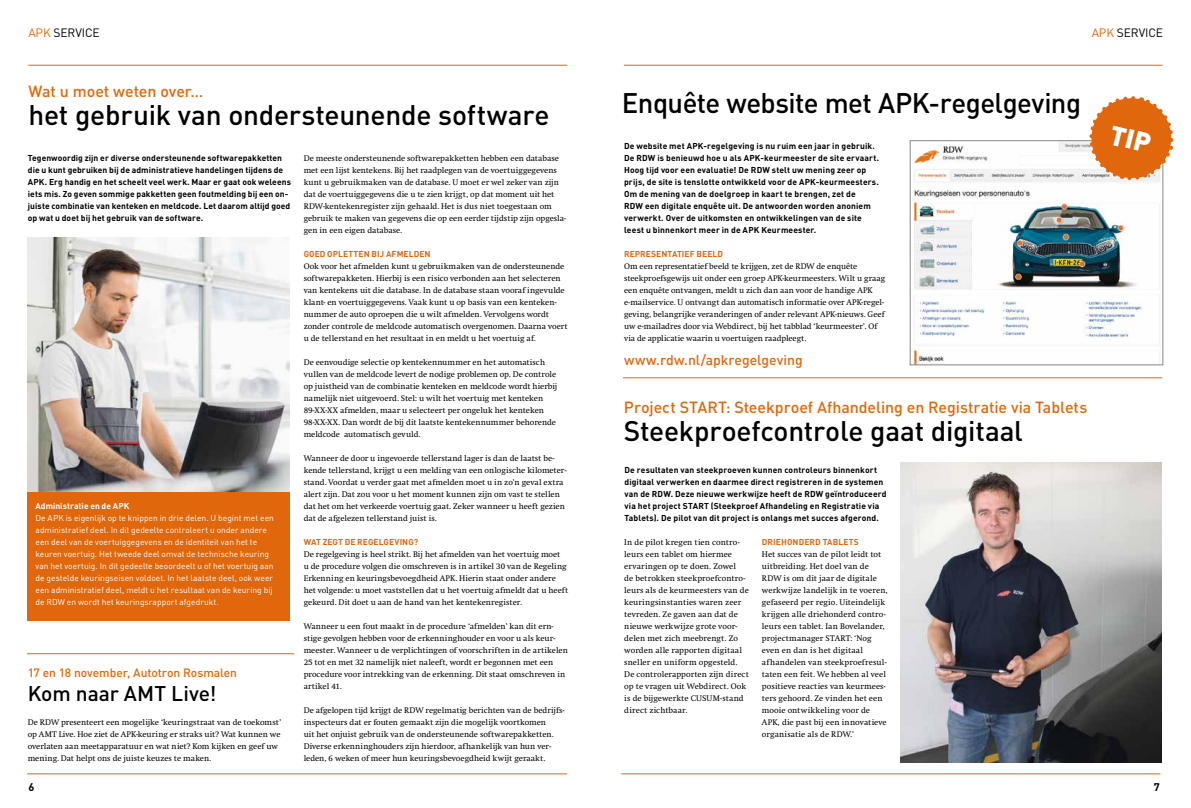
<style>
.page{position:relative;width:1191px;height:808px;background:#fff}
.page>*{position:absolute;margin:0;border:0;box-sizing:border-box;transform-origin:0 0}
.Kop_Small{font:500 28px "DIN";letter-spacing:-.01em;color:#000}
.Kop_Small-2{font:500 21px "DIN";letter-spacing:-.005em;color:#000}
.Kop_Small-3{font:500 16px "DIN";letter-spacing:-.005em;color:#e0670b}
.Kop_Small-4{font:500 14px "DIN";color:#e0670b}
.Kop_Small-5{font:500 12px "DIN";letter-spacing:-.005em;color:#e0670b}
.t1{font:12px "DIN";letter-spacing:-.01em;color:#000}
.t2{font:700 11px "DIN";color:#000}
.Body{font:8.5px/12px "Swift";color:#000}
.Intro_Small{font:700 8.5px/12px "DIN";letter-spacing:.015em;color:#000}
.t3{font:8.5px/12px "DIN";letter-spacing:.005em;color:#fff}
.Body-2{font:700 8.5px/12px "DIN";letter-spacing:.005em;color:#000}
.Tussenkop_DIN{font:700 8.5px "DIN";letter-spacing:.005em;color:#e0670b}
.s1{color:#e0670b}
.s2{font-weight:700}
</style>
<div class="page">
<img style="left:912px;top:143px;width:248px;height:220px">
<div style="left:27px;top:492px;width:262px;height:129px;background:#e0670b"></div>
<hr style="left:624px;top:65px;width:538px;height:1px;background:#e0670b">
<hr style="left:27px;top:774px;width:540px;height:1px;background:#e0670b">
<hr style="left:621px;top:774px;width:539px;height:1px;background:#e0670b">
<div style="left:910px;top:141px;width:253px;height:224px;border:1px solid #87888a"></div>
<hr style="left:623px;top:378px;width:539px;height:1px;background:#e0670b">
<hr style="left:27px;top:653px;width:267px;height:1px;background:#e0670b">
<hr style="left:28px;top:65px;width:539px;height:1px;background:#e0670b">
<img style="left:27px;top:237px;width:262px;height:255px">
<img style="left:900px;top:462px;width:261px;height:301px">
<svg style="left:1087px;top:96px;width:87px;height:86px"></svg>
<p class="t1" style="left:28px;top:26px;width:73px"><span class="s1">APK</span> SERVICE</p>
<p class="Kop_Small-3" style="left:28px;top:80px;width:176px">Wat u moet weten over…</p>
<p class="Kop_Small" style="left:28px;top:96px;width:523px">het gebruik van ondersteunende software</p>
<p class="Body-2" style="left:28px;top:152px;width:264px">Tegenwoordig zijn er diverse ondersteunende softwarepakketten die u kunt gebruiken bij de administratieve handelingen tijdens de APK. Erg handig en het scheelt veel werk. Maar er gaat ook weleens iets mis. Zo geven sommige pakketten geen foutmelding bij een on&shy;juiste combinatie van kenteken en meldcode. Let daarom altijd goed op wat u doet bij het gebruik van de software.</p>
<p class="Body" style="left:304px;top:153px;width:264px">De meeste ondersteunende softwarepakketten hebben een database met een lijst kentekens. Bij het raadplegen van de voertuiggegevens kunt u gebruikmaken van de database. U moet er wel zeker van zijn dat de voertuiggegevens die u te zien krijgt, op dat moment uit het RDW-kentekenregister zijn gehaald. Het is dus niet toegestaan om gebruik te maken van gegevens die op een eerder tijdstip zijn opgesla&shy;gen in een eigen database.</p>
<p class="Tussenkop_DIN" style="left:304px;top:249px;width:128px">GOED OPLETTEN BIJ AFMELDEN</p>
<p class="Body" style="left:304px;top:261px;width:265px">Ook voor het afmelden kunt u gebruikmaken van de ondersteunende softwarepakketen. Hierbij is een risico verbonden aan het selecteren van kentekens uit die database. In de database staan vooraf ingevulde klant- en voertuiggegevens. Vaak kunt u op basis van een kenteken&shy;nummer de auto oproepen die u wilt afmelden. Vervolgens wordt zonder controle de meldcode automatisch overgenomen. Daarna voert u de tellerstand en het resultaat in en meldt u het voertuig af.</p>
<p class="Body" style="left:304px;top:357px;width:255px">De eenvoudige selectie op kentekennummer en het automatisch vullen van de meldcode levert de nodige problemen op. De controle op juistheid van de combinatie kenteken en meldcode wordt hierbij namelijk niet uitgevoerd. Stel: u wilt het voertuig met kenteken 89-XX-XX afmelden, maar u selecteert per ongeluk het kenteken 98-XX-XX. Dan wordt de bij dit laatste kentekennummer behorende meldcode automatisch gevuld.</p>
<p class="Body" style="left:304px;top:453px;width:264px">Wanneer de door u ingevoerde tellerstand lager is dan de laatst be&shy;kende tellerstand, krijgt u een melding van een onlogische kilometer&shy;stand. Voordat u verder gaat met afmelden moet u in zo’n geval extra alert zijn. Dat zou voor u het moment kunnen zijn om vast te stellen dat het om het verkeerde voertuig gaat. Zeker wanneer u heeft gezien dat de afgelezen tellerstand juist is.</p>
<p class="Tussenkop_DIN" style="left:304px;top:537px;width:116px">WAT ZEGT DE REGELGEVING?</p>
<p class="Body" style="left:304px;top:549px;width:266px">De regelgeving is heel strikt. Bij het afmelden van het voertuig moet<br>u de procedure volgen die omschreven is in artikel 30 van de Regeling Erkenning en keuringsbevoegdheid APK. Hierin staat onder andere het volgende: u moet vaststellen dat u het voertuig afmeldt dat u heeft gekeurd. Dit doet u aan de hand van het kentekenregister.</p>
<p class="Body" style="left:304px;top:621px;width:266px">Wanneer u een fout maakt in de procedure ‘afmelden’ kan dit ern&shy;stige gevolgen hebben voor de erkenninghouder en voor u als keur&shy;meester. Wanneer u de verplichtingen of voorschriften in de artikelen 25 tot en met 32 namelijk niet naleeft, wordt er begonnen met een procedure voor intrekking van de erkenning. Dit staat omschreven in artikel 41.</p>
<p class="Body" style="left:304px;top:705px;width:262px">De afgelopen tijd krijgt de RDW regelmatig berichten van de bedrijfs&shy;inspecteurs dat er fouten gemaakt zijn die mogelijk voortkomen<br>uit het onjuist gebruik van de ondersteunende softwarepakketten.<br>Diverse erkenninghouders zijn hierdoor, afhankelijk van hun ver&shy;leden, 6 weken of meer hun keuringsbevoegdheid kwijt geraakt.</p>
<p class="t3" style="left:36px;top:500px;width:240px"><span class="s2">Administratie en de APK<br></span>De APK is eigenlijk op te knippen in drie delen. U begint met een administratief deel. In dit gedeelte controleert u onder andere een deel van de voertuiggegevens en de identiteit van het te keuren voertuig. Het tweede deel omvat de technische keuring van het voertuig. In dit gedeelte beoordeelt u of het voertuig aan de gestelde keuringseisen voldoet. In het laatste deel, ook weer een administratief deel, meldt u het resultaat van de keuring bij de RDW en wordt het keuringsrapport afgedrukt.</p>
<p class="Kop_Small-5" style="left:28px;top:665px;width:211px">17 en 18 november, Autotron Rosmalen</p>
<p class="Kop_Small-2" style="left:28px;top:680px;width:190px">Kom naar AMT Live!</p>
<p class="Body" style="left:28px;top:717px;width:255px">De RDW presenteert een mogelijke ‘keuringstraat van de toekomst’ op AMT Live. Hoe ziet de APK-keuring er straks uit? Wat kunnen we overlaten aan meetapparatuur en wat niet? Kom kijken en geef uw mening. Dat helpt ons de juiste keuzes te maken.</p>
<h3 class="t1" style="left:1091px;top:26px;width:73px"><span class="s1">APK</span> SERVICE</h3>
<p class="Kop_Small" style="left:622px;top:84px;width:461px">Enquête website met APK-regelgeving</p>
<p class="Intro_Small" style="left:624px;top:140px;width:257px">De website met APK-regelgeving is nu ruim een jaar in gebruik.<br>De RDW is benieuwd hoe u als APK-keurmeester de site ervaart.<br>Hoog tijd voor een evaluatie! De RDW stelt uw mening zeer op prijs, de site is tenslotte ontwikkeld voor de APK-keurmeesters.<br>Om de mening van de doelgroep in kaart te brengen, zet de<br>RDW een digitale enquête uit. De antwoorden worden anoniem verwerkt. Over de uitkomsten en ontwikkelingen van de site leest u binnenkort meer in de APK Keurmeester.</p>
<p class="Tussenkop_DIN" style="left:624px;top:248px;width:100px">REPRESENTATIEF BEELD</p>
<p class="Body" style="left:624px;top:261px;width:263px">Om een representatief beeld te krijgen, zet de RDW de enquête steekproefsgewijs uit onder een groep APK-keurmeesters. Wilt u graag een enquête ontvangen, meldt u zich dan aan voor de handige APK e-mailservice. U ontvangt dan automatisch informatie over APK-regel&shy;geving, belangrijke veranderingen of ander relevant APK-nieuws. Geef uw e-mailadres door via Webdirect, bij het tabblad ‘keurmeester’. Of via de applicatie waarin u voertuigen raadpleegt.</p>
<p class="Kop_Small-4" style="left:624px;top:351px;width:180px">www.rdw.nl/apkregelgeving</p>
<h1 class="Kop_Small-3" style="left:624px;top:396px;width:465px">Project START: Steekproef Afhandeling en Registratie via Tablets</h1>
<h1 class="Kop_Small" style="left:624px;top:412px;width:400px">Steekproefcontrole gaat digitaal</h1>
<p class="Intro_Small" style="left:624px;top:464px;width:264px">De resultaten van steekproeven kunnen controleurs binnenkort digitaal verwerken en daarmee direct registreren in de systemen van de RDW. Deze nieuwe werkwijze heeft de RDW geïntroduceerd via het project START (Steekproef Afhandeling en Registratie via Tablets). De pilot van dit project is onlangs met succes afgerond.</p>
<p class="Body" style="left:624px;top:537px;width:126px">In de pilot kregen tien contro&shy;leurs een tablet om hiermee ervaringen op te doen. Zowel<br>de betrokken steekproefcontro&shy;leurs als de keurmeesters van de keuringsinstanties waren zeer tevreden. Ze gaven aan dat de nieuwe werkwijze grote voor&shy;delen met zich meebrengt. Zo worden alle rapporten digitaal sneller en uniform opgesteld.<br>De controlerapporten zijn direct op te vragen uit Webdirect. Ook is de bijgewerkte CUSUM-stand direct zichtbaar.</p>
<p class="Tussenkop_DIN" style="left:762px;top:536px;width:98px">DRIEHONDERD TABLETS</p>
<p class="Body" style="left:762px;top:549px;width:127px">Het succes van de pilot leidt tot uitbreiding. Het doel van de<br>RDW is om dit jaar de digitale werkwijze landelijk in te voeren, gefaseerd per regio. Uiteindelijk krijgen alle driehonderd contro&shy;leurs een tablet. Ian Bovelander, projectmanager START: ‘Nog even en dan is het digitaal afhandelen van steekproefresul&shy;taten een feit. We hebben al veel positieve reacties van keurmees&shy;ters gehoord. Ze vinden het een mooie ontwikkeling voor de<br>APK, die past bij een innovatieve organisatie als de RDW.’</p>
<p class="t2" style="left:28px;top:780px;width:7px">6</p>
<p class="t2" style="left:1153px;top:780px;width:7px">7</p>
</div>
